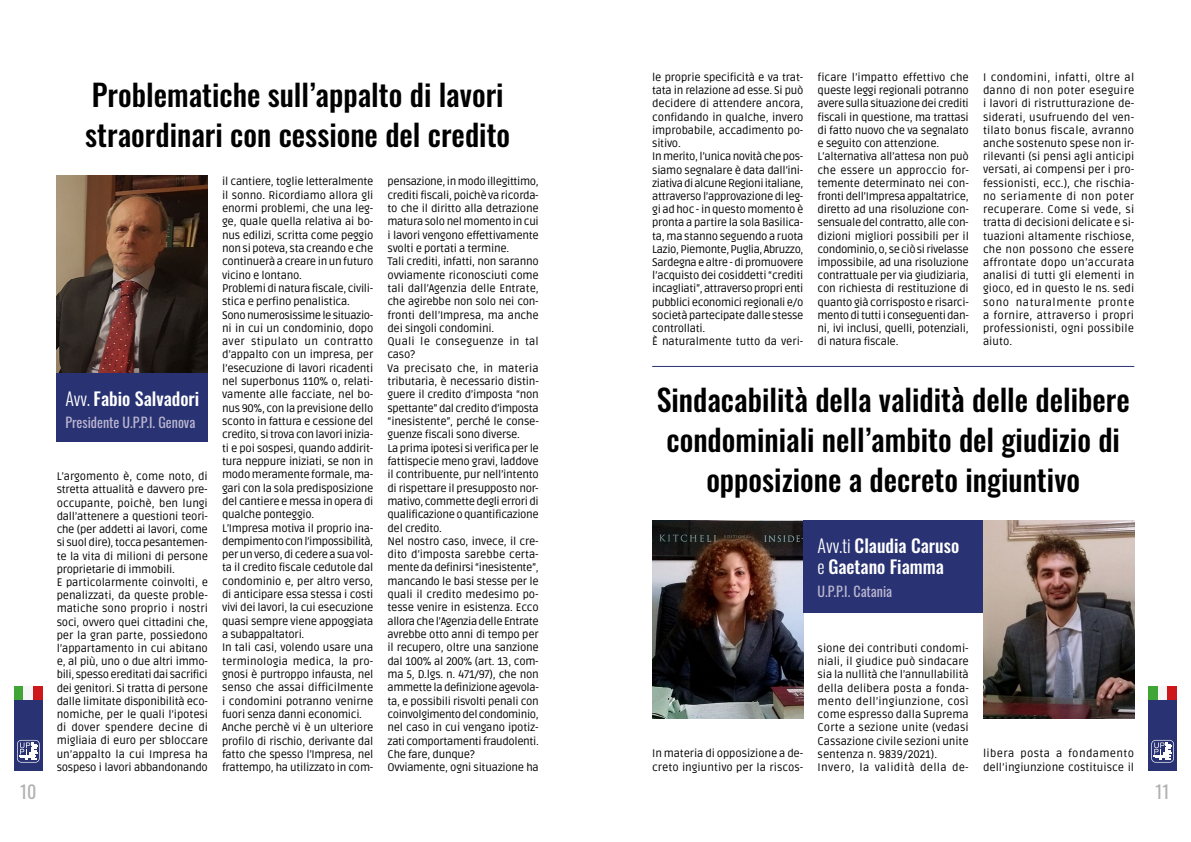
<style>
.page{position:relative;width:1191px;height:842px;background:#fff}
.page>*{position:absolute;margin:0;border:0;box-sizing:border-box;transform-origin:0 0}
.t1{font:500 30px/40px "Oswald";color:#000}
.t2{font:500 18px/21.6px "Oswald";color:#fff}
.t3{font:18px "Oswald";color:#b3b2b2}
.t4{font:14px "Oswald";color:#bbb6d1}
.t5{font:11px/13.3px "Ruda";letter-spacing:-.025em;color:#000}
.t6{font:11px/13.3px "Ruda";color:#000}
.t7{font:11px/13.2px "Ruda";letter-spacing:-.005em;color:#000}
.s1{font-weight:300}
</style>
<div class="page">
<div style="left:14px;top:699px;width:29px;height:72px;background:#293272"></div>
<div style="left:14px;top:686px;width:10px;height:13px;background:#3fa535"></div>
<div style="left:24px;top:686px;width:9px;height:13px;background:#f6f6f6"></div>
<div style="left:33px;top:686px;width:10px;height:13px;background:#cd1719"></div>
<svg style="left:17px;top:740px;width:23px;height:23px"></svg>
<div style="left:1148px;top:699px;width:28px;height:72px;background:#293272"></div>
<div style="left:1148px;top:686px;width:9px;height:13px;background:#3fa535"></div>
<div style="left:1157px;top:686px;width:10px;height:13px;background:#f6f6f6"></div>
<div style="left:1167px;top:686px;width:9px;height:13px;background:#cd1719"></div>
<svg style="left:1151px;top:740px;width:23px;height:23px"></svg>
<img style="left:57px;top:175px;width:151px;height:198px">
<img style="left:652px;top:520px;width:151px;height:199px">
<img style="left:983px;top:520px;width:151px;height:199px">
<div style="left:803px;top:520px;width:180px;height:93px;background:#293272"></div>
<hr style="left:652px;top:366px;width:482px;height:1px;background:#293272">
<div style="left:57px;top:373px;width:151px;height:69px;background:#293272"></div>
<h1 class="t1" style="left:85px;top:76px;width:426px">Problematiche sull’appalto di lavori straordinari con cessione del credito</h1>
<h2 class="t2" style="left:65px;top:389px;width:135px"><span class="s1">Avv.</span> Fabio Salvadori</h2>
<p class="t4" style="left:65px;top:410px;width:131px">Presidente U.P.P.I. Genova</p>
<p class="t5" style="left:57px;top:469px;width:153px">L’argomento è, come noto, di stretta attualità e davvero pre&shy;occupante, poichè, ben lungi dall’attenere a questioni teori&shy;che (per addetti ai lavori, come si suol dire), tocca pesantemen&shy;te la vita di milioni di persone proprietarie di immobili.<br>E particolarmente coinvolti, e penalizzati, da queste proble&shy;matiche sono proprio i nostri soci, ovvero quei cittadini che, per la gran parte, possiedono l’appartamento in cui abitano e, al più, uno o due altri immo&shy;bili, spesso ereditati dai sacrifici dei genitori. Si tratta di persone dalle limitate disponibilità eco&shy;nomiche, per le quali l’ipotesi di dover spendere decine di migliaia di euro per sbloccare un’appalto la cui Impresa ha sospeso i lavori abbandonando</p>
<p class="t5" style="left:222px;top:174px;width:153px">il cantiere, toglie letteralmente il sonno. Ricordiamo allora gli enormi problemi, che una leg&shy;ge, quale quella relativa ai bo&shy;nus edilizi, scritta come peggio non si poteva, sta creando e che continuerà a creare in un futuro vicino e lontano.<br>Problemi di natura fiscale, civili&shy;stica e perfino penalistica.<br>Sono numerosissime le situazio&shy;ni in cui un condominio, dopo aver stipulato un contratto d’appalto con un impresa, per l’esecuzione di lavori ricadenti nel superbonus 110% o, relati&shy;vamente alle facciate, nel bo&shy;nus 90%, con la previsione dello sconto in fattura e cessione del credito, si trova con lavori inizia&shy;ti e poi sospesi, quando addirit&shy;tura neppure iniziati, se non in modo meramente formale, ma&shy;gari con la sola predisposizione del cantiere e messa in opera di qualche ponteggio.<br>L’Impresa motiva il proprio ina&shy;dempimento con l’impossibilità, per un verso, di cedere a sua vol&shy;ta il credito fiscale cedutole dal condominio e, per altro verso, di anticipare essa stessa i costi vivi dei lavori, la cui esecuzione quasi sempre viene appoggiata a subappaltatori.<br>In tali casi, volendo usare una terminologia medica, la pro&shy;gnosi è purtroppo infausta, nel senso che assai difficilmente i condomini potranno venirne fuori senza danni economici.<br>Anche perchè vi è un ulteriore profilo di rischio, derivante dal fatto che spesso l’Impresa, nel frattempo, ha utilizzato in com-</p>
<p class="t5" style="left:387px;top:174px;width:153px">pensazione, in modo illegittimo, crediti fiscali, poichè va ricorda&shy;to che il diritto alla detrazione matura solo nel momento in cui i lavori vengono effettivamente svolti e portati a termine.<br>Tali crediti, infatti, non saranno ovviamente riconosciuti come tali dall’Agenzia delle Entrate, che agirebbe non solo nei con&shy;fronti dell’Impresa, ma anche dei singoli condomini.<br>Quali le conseguenze in tal caso?<br>Va precisato che, in materia tributaria, è necessario distin&shy;guere il credito d’imposta “non spettante” dal credito d’imposta “inesistente”, perché le conse&shy;guenze fiscali sono diverse.<br>La prima ipotesi si verifica per le fattispecie meno gravi, laddove il contribuente, pur nell’intento di rispettare il presupposto nor&shy;mativo, commette degli errori di qualificazione o quantificazione del credito.<br>Nel nostro caso, invece, il cre&shy;dito d’imposta sarebbe certa&shy;mente da definirsi “inesistente”, mancando le basi stesse per le quali il credito medesimo po&shy;tesse venire in esistenza. Ecco allora che l’Agenzia delle Entrate avrebbe otto anni di tempo per il recupero, oltre una sanzione dal 100% al 200% (art. 13, com&shy;ma 5, D.lgs. n. 471/97), che non ammette la definizione agevola&shy;ta, e possibili risvolti penali con coinvolgimento del condominio, nel caso in cui vengano ipotiz&shy;zati comportamenti fraudolenti.<br>Che fare, dunque?<br>Ovviamente, ogni situazione ha</p>
<p class="t5" style="left:652px;top:70px;width:153px">le proprie specificità e va trat&shy;tata in relazione ad esse. Si può decidere di attendere ancora, confidando in qualche, invero improbabile, accadimento po&shy;sitivo.<br>In merito, l’unica novità che pos&shy;siamo segnalare è data dall’ini&shy;ziativa di alcune Regioni italiane, attraverso l’approvazione di leg&shy;gi ad hoc - in questo momento è pronta a partire la sola Basilica&shy;ta, ma stanno seguendo a ruota<br>Lazio, Piemonte, Puglia, Abruzzo,<br>Sardegna e altre - di promuovere l’acquisto dei cosiddetti “crediti incagliati”, attraverso propri enti pubblici economici regionali e/o società partecipate dalle stesse controllati.<br>È naturalmente tutto da veri-</p>
<p class="t5" style="left:817px;top:70px;width:153px">ficare l’impatto effettivo che queste leggi regionali potranno avere sulla situazione dei crediti fiscali in questione, ma trattasi di fatto nuovo che va segnalato e seguito con attenzione.<br>L’alternativa all’attesa non può che essere un approccio for&shy;temente determinato nei con&shy;fronti dell’Impresa appaltatrice, diretto ad una risoluzione con&shy;sensuale del contratto, alle con&shy;dizioni migliori possibili per il condominio, o, se ciò si rivelasse impossibile, ad una risoluzione contrattuale per via giudiziaria, con richiesta di restituzione di quanto già corrisposto e risarci&shy;mento di tutti i conseguenti dan&shy;ni, ivi inclusi, quelli, potenziali, di natura fiscale.</p>
<p class="t5" style="left:983px;top:70px;width:153px;text-align:justify">I condomini, infatti, oltre al danno di non poter eseguire i lavori di ristrutturazione de&shy;siderati, usufruendo del ven&shy;tilato bonus fiscale, avranno anche sostenuto spese non ir&shy;rilevanti (si pensi agli anticipi versati, ai compensi per i pro&shy;fessionisti, ecc.), che rischia&shy;no seriamente di non poter recuperare. Come si vede, si tratta di decisioni delicate e si&shy;tuazioni altamente rischiose, che non possono che essere affrontate dopo un’accurata analisi di tutti gli elementi in gioco, ed in questo le ns. sedi sono naturalmente pronte a fornire, attraverso i propri professionisti, ogni possibile aiuto.</p>
<h1 class="t1" style="left:656px;top:382px;width:474px;text-align:center">Sindacabilità della validità delle delibere condominiali nell’ambito del giudizio di opposizione a decreto ingiuntivo</h1>
<h2 class="t2" style="left:817px;top:536px;width:143px"><span class="s1">Avv.ti</span> Claudia Caruso <span class="s1">e</span> Gaetano Fiamma</h2>
<p class="t4" style="left:817px;top:579px;width:76px">U.P.P.I. Catania</p>
<p class="t7" style="left:652px;top:746px;width:153px">In materia di opposizione a de&shy;creto ingiuntivo per la riscos-</p>
<p class="t6" style="left:817px;top:641px;width:153px">sione dei contributi condomi&shy;niali, il giudice può sindacare sia la nullità che l’annullabilità della delibera posta a fonda&shy;mento dell’ingiunzione, così come espresso dalla Suprema<br>Corte a sezione unite (vedasi<br>Cassazione civile sezioni unite sentenza n. 9839/2021).<br>Invero, la validità della de-</p>
<p class="t6" style="left:983px;top:746px;width:153px">libera posta a fondamento dell’ingiunzione costituisce il</p>
<h2 class="t3" style="left:20px;top:776px;width:18px">10</h2>
<h2 class="t3" style="left:1155px;top:776px;width:16px">11</h2>
</div>
